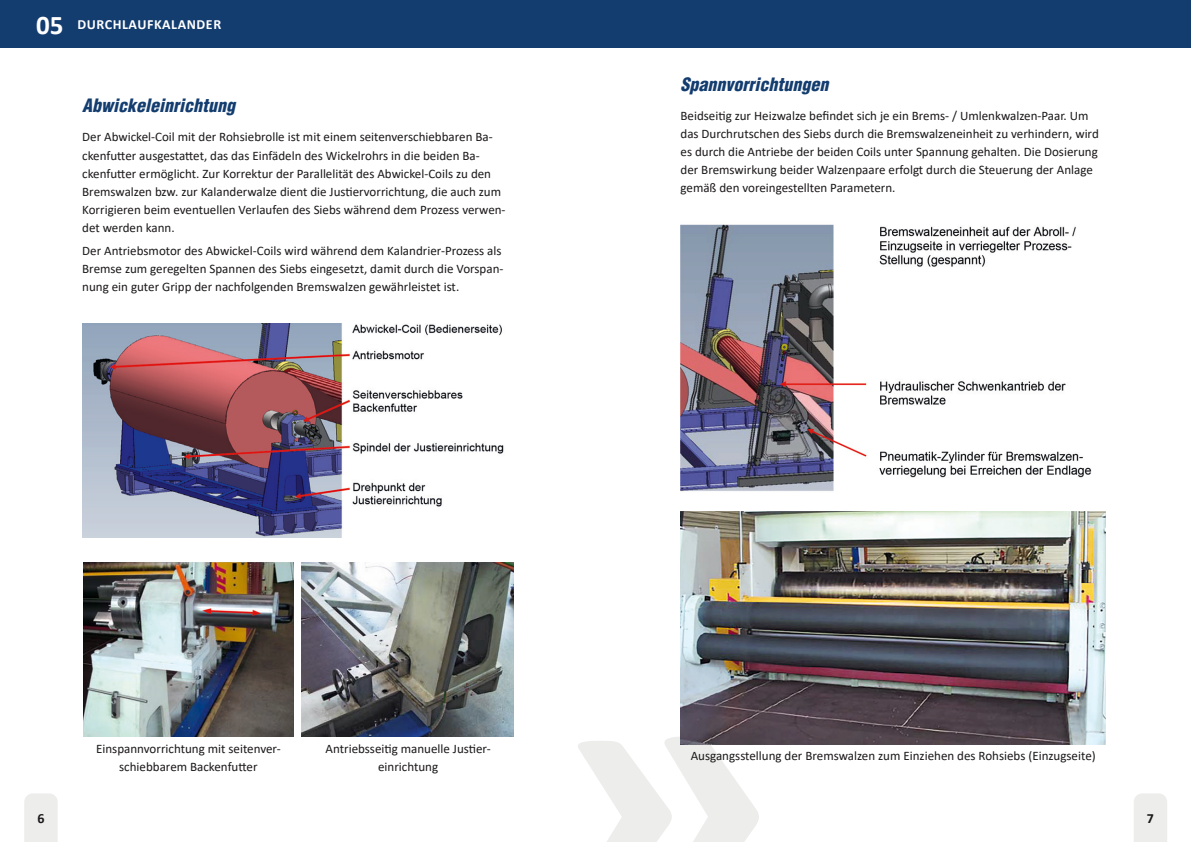
<style>
.page{position:relative;width:1191px;height:842px;background:#fff}
.page>*{position:absolute;margin:0;border:0;box-sizing:border-box;transform-origin:0 0}
.t1{font:italic 900 condensed 18px "Helvetica LT Std";color:#133c6f}
.t2{font:700 14px "Calibri";letter-spacing:.04em;color:#fff}
.t3{font:700 14px "Calibri";color:#1b1819}
.t4{font:13px/18px "Calibri";color:#1b1819}
.s1{font-size:27px}
</style>
<div class="page">
<div style="left:1134px;top:793px;width:33px;height:49px;background:#edeeec"></div>
<div style="left:587px;top:0;width:604px;height:48px;background:#133c6f"></div>
<svg style="left:578px;top:737px;width:181px;height:105px"></svg>
<div style="left:0;top:0;width:604px;height:48px;background:#133c6f"></div>
<div style="left:24px;top:793px;width:34px;height:49px;background:#edeeec"></div>
<img style="left:82px;top:323px;width:422px;height:215px">
<img style="left:83px;top:563px;width:210px;height:173px">
<img style="left:301px;top:563px;width:212px;height:173px">
<img style="left:680px;top:224px;width:412px;height:268px">
<img style="left:680px;top:512px;width:426px;height:232px">
<p class="t2" style="left:36px;top:15px;width:187px"><span class="s1">05</span> DURCHLAUFKALANDER</p>
<h1 class="t1" style="left:82px;top:94px;width:155px">Abwickeleinrichtung</h1>
<p class="t4" style="left:82px;top:128px;width:425px">Der Abwickel-Coil mit der Rohsiebrolle ist mit einem seitenverschiebbaren Ba&shy;ckenfutter ausgestattet, das das Einfädeln des Wickelrohrs in die beiden Ba&shy;ckenfutter ermöglicht. Zur Korrektur der Parallelität des Abwickel-Coils zu den Bremswalzen bzw. zur Kalanderwalze dient die Justiervorrichtung, die auch zum Korrigieren beim eventuellen Verlaufen des Siebs während dem Prozess verwen&shy;det werden kann.</p>
<p class="t4" style="left:82px;top:242px;width:423px">Der Antriebsmotor des Abwickel-Coils wird während dem Kalandrier-Prozess als<br>Bremse zum geregelten Spannen des Siebs eingesetzt, damit durch die Vorspan&shy;nung ein guter Gripp der nachfolgenden Bremswalzen gewährleistet ist.</p>
<h1 class="t1" style="left:680px;top:73px;width:149px">Spannvorrichtungen</h1>
<p class="t4" style="left:680px;top:107px;width:420px">Beidseitig zur Heizwalze befindet sich je ein Brems- / Umlenkwalzen-Paar. Um das Durchrutschen des Siebs durch die Bremswalzeneinheit zu verhindern, wird es durch die Antriebe der beiden Coils unter Spannung gehalten. Die Dosierung der Bremswirkung beider Walzenpaare erfolgt durch die Steuerung der Anlage gemäß den voreingestellten Parametern.</p>
<p class="t3" style="left:37px;top:808px;width:9px">6</p>
<p class="t4" style="left:96px;top:739px;width:186px;text-align:center">Einspannvorrichtung mit seitenver&shy;schiebbarem Backenfutter</p>
<p class="t4" style="left:325px;top:739px;width:167px;text-align:center">Antriebsseitig manuelle Justier&shy;einrichtung</p>
<p class="t4" style="left:690px;top:746px;width:406px">Ausgangsstellung der Bremswalzen zum Einziehen des Rohsiebs (Einzugseite)</p>
<p class="t3" style="left:1146px;top:808px;width:9px">7</p>
</div>
